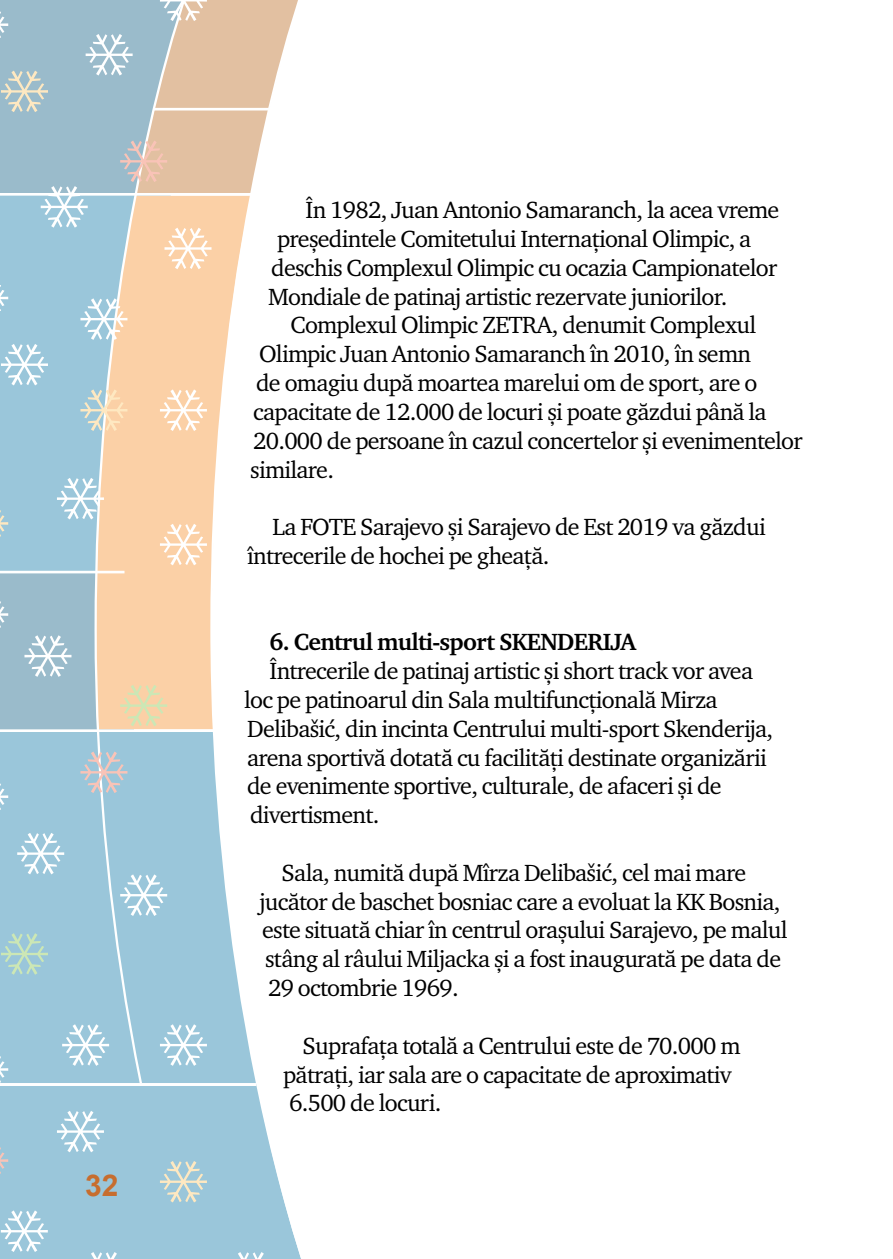
<style>
.page{position:relative;width:893px;height:1259px;background:#fff}
.page>*{position:absolute;margin:0;border:0;box-sizing:border-box;transform-origin:0 0}
.t1{font:700 30px "Arial";color:#c76d2e}
.t2{font:24px/28.8px "Charter ITC Pro";letter-spacing:-.03em;color:#000}
.t3{font:700 24px "Charter ITC Pro";letter-spacing:-.03em;color:#000}
</style>
<div class="page">
<div style="left:0;top:557px;width:134px;height:190px;background:#9abbcb"></div>
<div style="left:0;top:269px;width:95px;height:302px;background:#9ac6da"></div>
<div style="left:0;top:732px;width:210px;height:527px;background:#9ac6da"></div>
<hr style="left:0;top:729px;width:262px;height:3px;background:#fff">
<svg style="left:95px;top:269px;width:115px;height:755px;background:#d2ccbd"></svg>
<svg style="left:210px;top:269px;width:91px;height:990px"></svg>
<hr style="left:0;top:571px;width:125px;height:2px;background:#fff">
<svg style="left:0;top:776px;width:8px;height:41px"></svg>
<svg style="left:0;top:601px;width:8px;height:27px"></svg>
<svg style="left:0;top:502px;width:8px;height:42px"></svg>
<svg style="left:17px;top:833px;width:47px;height:41px"></svg>
<svg style="left:80px;top:751px;width:47px;height:42px;background:#b6c6d1"></svg>
<svg style="left:120px;top:685px;width:47px;height:41px;background:#edd6aa"></svg>
<svg style="left:160px;top:524px;width:47px;height:41px"></svg>
<svg style="left:0;top:277px;width:8px;height:42px"></svg>
<svg style="left:1px;top:344px;width:47px;height:41px"></svg>
<svg style="left:57px;top:478px;width:47px;height:41px"></svg>
<svg style="left:24px;top:635px;width:47px;height:42px"></svg>
<svg style="left:120px;top:874px;width:47px;height:42px"></svg>
<svg style="left:57px;top:1110px;width:47px;height:42px"></svg>
<svg style="left:80px;top:389px;width:47px;height:42px;background:#d7d4c4"></svg>
<svg style="left:80px;top:298px;width:47px;height:42px"></svg>
<svg style="left:160px;top:389px;width:47px;height:42px"></svg>
<svg style="left:0;top:0;width:298px;height:269px;background:#c7cac5"></svg>
<svg style="left:0;top:1139px;width:8px;height:42px"></svg>
<svg style="left:1px;top:933px;width:47px;height:41px;background:#a7cfcf"></svg>
<svg style="left:80px;top:1252px;width:47px;height:7px"></svg>
<svg style="left:1px;top:1210px;width:47px;height:42px"></svg>
<svg style="left:227px;top:1252px;width:47px;height:7px"></svg>
<svg style="left:160px;top:1161px;width:47px;height:41px;background:#b5cfd2"></svg>
<svg style="left:0;top:1024px;width:256px;height:66px;background:#a7cdde"></svg>
<p class="t1" style="left:85px;top:1165px;width:35px">32</p>
<p class="t2" style="left:306px;top:195px;width:475px">În 1982, Juan Antonio Samaranch, la acea vreme</p>
<p class="t2" style="left:277px;top:224px;width:476px">președintele Comitetului Internațional Olimpic, a</p>
<p class="t2" style="left:271px;top:253px;width:507px">deschis Complexul Olimpic cu ocazia Campionatelor</p>
<p class="t2" style="left:268px;top:282px;width:461px">Mondiale de patinaj artistic rezervate juniorilor.</p>
<p class="t2" style="left:291px;top:310px;width:467px">Complexul Olimpic ZETRA, denumit Complexul</p>
<p class="t2" style="left:259px;top:339px;width:493px">Olimpic Juan Antonio Samaranch în 2010, în semn</p>
<p class="t2" style="left:256px;top:368px;width:503px">de omagiu după moartea marelui om de sport, are o</p>
<p class="t2" style="left:253px;top:397px;width:515px">capacitate de 12.000 de locuri și poate găzdui până la</p>
<p class="t2" style="left:253px;top:426px;width:551px">20.000 de persoane în cazul concertelor și evenimentelor</p>
<p class="t2" style="left:250px;top:454px;width:85px">similare.</p>
<p class="t2" style="left:247px;top:512px;width:520px;text-indent:26px">La FOTE Sarajevo și Sarajevo de Est 2019 va găzdui întrecerile de hochei pe gheață.</p>
<p class="t3" style="left:270px;top:627px;width:368px">6. Centrul multi-sport SKENDERIJA</p>
<p class="t2" style="left:244px;top:656px;width:530px;text-indent:26px">Întrecerile de patinaj artistic și short track vor avea loc pe patinoarul din Sala multifuncțională Mirza Delibašić, din incinta Centrului multi-sport Skenderija, arena sportivă dotată cu facilități destinate organizării de evenimente sportive, culturale, de afaceri și de divertisment.</p>
<p class="t2" style="left:282px;top:858px;width:466px">Sala, numită după Mîrza Delibašić, cel mai mare</p>
<p class="t2" style="left:259px;top:886px;width:523px">jucător de baschet bosniac care a evoluat la KK Bosnia,</p>
<p class="t2" style="left:262px;top:915px;width:527px">este situată chiar în centrul orașului Sarajevo, pe malul</p>
<p class="t2" style="left:265px;top:944px;width:518px">stâng al râului Miljacka și a fost inaugurată pe data de</p>
<p class="t2" style="left:268px;top:973px;width:192px">29 octombrie 1969.</p>
<p class="t2" style="left:283px;top:1030px;width:459px;text-indent:20px">Suprafața totală a Centrului este de 70.000 m pătrați, iar sala are o capacitate de aproximativ<br>6.500 de locuri.</p>
</div>
